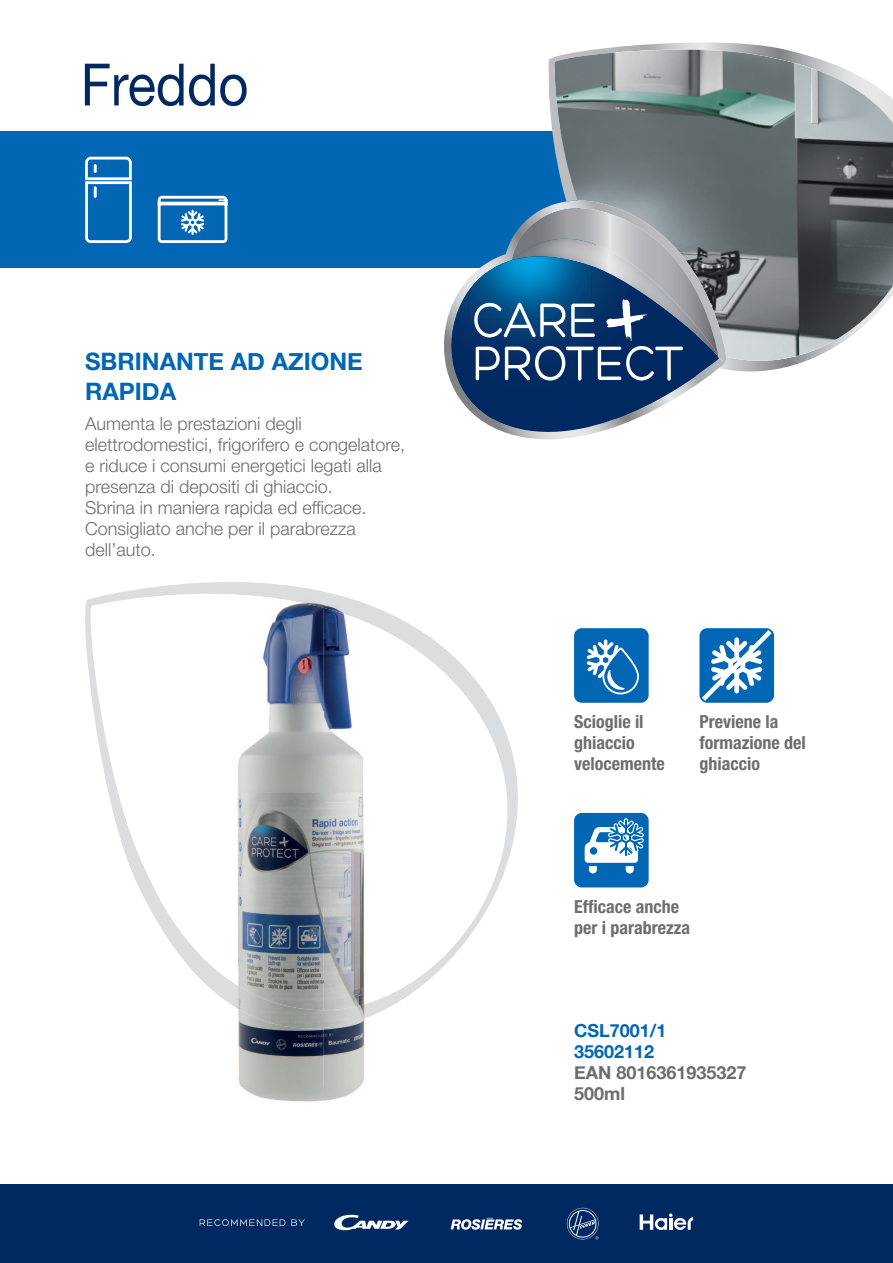
<style>
.page{position:relative;width:893px;height:1263px;background:#fff}
.page>*{position:absolute;margin:0;border:0;box-sizing:border-box;transform-origin:0 0}
.t1{font:58.5px "Helvetica Neue";color:#002961;scale:.9 1}
.t2{font:700 24px/30px "Helvetica Neue";color:#0166b3}
.t3{font:300 18px/21px "Helvetica Neue LT Pro";color:#6c6d70}
.t4{font:700 condensed 18px/21px "Helvetica Neue LT Pro";color:#6c6d70}
.t5{font:700 18px/21px "Helvetica Neue";color:#6c6d70}
.t6{font:700 18px/21px "Helvetica Neue";color:#0166b3}
</style>
<div class="page">
<div style="left:0;top:1184px;width:893px;height:79px;background:#002961"></div>
<svg style="left:200px;top:1219px;width:85px;height:7px"></svg>
<svg style="left:291px;top:1219px;width:14px;height:7px"></svg>
<svg style="left:451px;top:1218px;width:71px;height:12px"></svg>
<svg style="left:334px;top:1215px;width:74px;height:15px"></svg>
<svg style="left:640px;top:1213px;width:53px;height:17px"></svg>
<svg style="left:567px;top:1208px;width:32px;height:31px"></svg>
<svg style="left:85px;top:582px;width:508px;height:434px"></svg>
<div style="left:0;top:131px;width:893px;height:136px;background:#0166b3"></div>
<svg style="left:551px;top:42px;width:254px;height:330px"></svg>
<img style="left:554px;top:50px;width:339px;height:311px">
<svg style="left:508px;top:208px;width:70px;height:39px"></svg>
<svg style="left:721px;top:354px;width:2px;height:8px"></svg>
<img style="left:513px;top:239px;width:205px;height:8px">
<svg style="left:435px;top:247px;width:286px;height:193px"></svg>
<img style="left:477px;top:384px;width:219px;height:35px">
<img style="left:444px;top:266px;width:239px;height:141px">
<img style="left:468px;top:257px;width:124px;height:63px">
<svg style="left:474px;top:299px;width:222px;height:85px;background:#395c87"></svg>
<svg style="left:574px;top:628px;width:75px;height:75px;background:#287dbe"></svg>
<svg style="left:699px;top:628px;width:75px;height:75px"></svg>
<svg style="left:574px;top:813px;width:75px;height:74px"></svg>
<img style="left:238px;top:1028px;width:85px;height:74px">
<img style="left:323px;top:1028px;width:42px;height:73px">
<img style="left:235px;top:582px;width:133px;height:26px">
<img style="left:235px;top:1010px;width:133px;height:18px">
<img style="left:235px;top:594px;width:89px;height:416px">
<img style="left:323px;top:608px;width:45px;height:402px">
<svg style="left:158px;top:196px;width:70px;height:47px"></svg>
<svg style="left:85px;top:157px;width:47px;height:86px"></svg>
<h1 class="t1" style="left:81px;top:50px;width:188px">Freddo</h1>
<h2 class="t2" style="left:85px;top:346px;width:279px">SBRINANTE AD AZIONE<br>RAPIDA</h2>
<p class="t3" style="left:85px;top:413px;width:322px">Aumenta le prestazioni degli elettrodomestici, frigorifero e congelatore, e riduce i consumi energetici legati alla presenza di depositi di ghiaccio.<br>Sbrina in maniera rapida ed efficace.<br>Consigliato anche per il parabrezza dell’auto.</p>
<p class="t4" style="left:574px;top:711px;width:92px">Scioglie il ghiaccio velocemente</p>
<p class="t4" style="left:699px;top:711px;width:108px">Previene la formazione del ghiaccio</p>
<p class="t4" style="left:574px;top:896px;width:117px">Efficace anche per i parabrezza</p>
<p class="t6" style="left:574px;top:1019px;width:94px">CSL7001/1<br>35602112</p>
<p class="t5" style="left:574px;top:1061px;width:174px">EAN 8016361935327<br>500ml</p>
</div>
